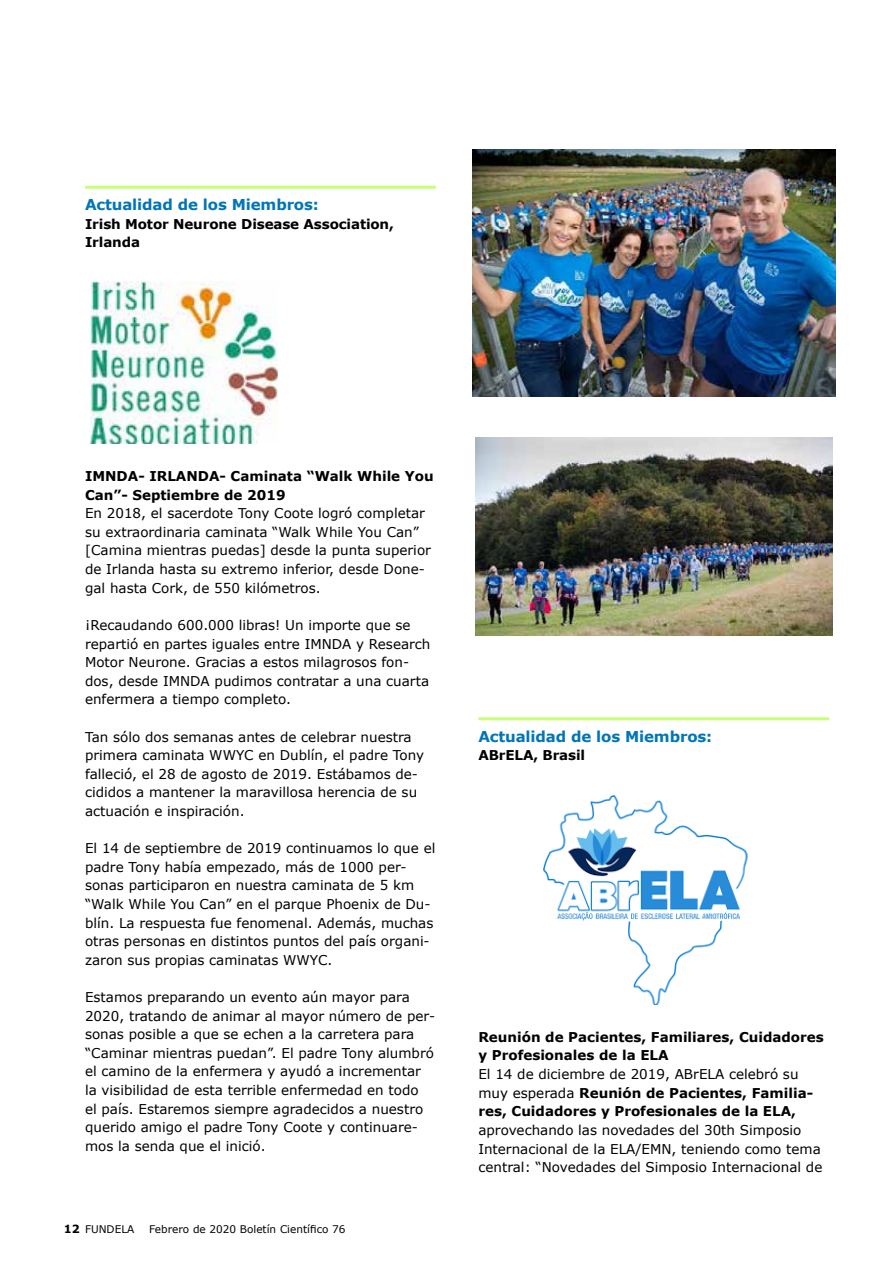
<style>
.page{position:relative;width:893px;height:1263px;background:#fff}
.page>*{position:absolute;margin:0;border:0;box-sizing:border-box;transform-origin:0 0}
.t1{font:700 15px "Verdana";letter-spacing:-.01em;color:#0075b8}
.t2{font:13.5px/18.6px "Verdana";color:#000}
.t3{font:700 13.5px/18.6px "Verdana";color:#000}
.t4{font:10.5px "Verdana";color:#000}
.s1{font-weight:700;font-size:11.25px}
.s2{font-weight:400}
</style>
<div class="page">
<hr style="left:85px;top:186px;width:351px;height:3px;background:#c9ff77">
<img style="left:91px;top:281px;width:186px;height:163px">
<hr style="left:478px;top:717px;width:351px;height:3px;background:#c9ff77">
<img style="left:473px;top:150px;width:362px;height:246px">
<img style="left:475px;top:437px;width:358px;height:198px">
<img style="left:543px;top:795px;width:205px;height:209px">
<p class="t1" style="left:85px;top:194px;width:235px">Actualidad de los Miembros:</p>
<p class="t3" style="left:85px;top:214px;width:310px">Irish Motor Neurone Disease Association,<br>Irlanda</p>
<p class="t3" style="left:85px;top:467px;width:350px">IMNDA- IRLANDA- Caminata “Walk While You<br>Can”- Septiembre de 2019</p>
<p class="t2" style="left:85px;top:504px;width:347px">En 2018, el sacerdote Tony Coote logró completar su extraordinaria caminata “Walk While You Can” [Camina mientras puedas] desde la punta superior de Irlanda hasta su extremo inferior, desde Done&shy;gal hasta Cork, de 550 kilómetros.</p>
<p class="t2" style="left:85px;top:615px;width:347px">¡Recaudando 600.000 libras! Un importe que se repartió en partes iguales entre IMNDA y Research Motor Neurone. Gracias a estos milagrosos fon&shy;dos, desde IMNDA pudimos contratar a una cuarta enfermera a tiempo completo.</p>
<p class="t2" style="left:85px;top:727px;width:341px">Tan sólo dos semanas antes de celebrar nuestra primera caminata WWYC en Dublín, el padre Tony falleció, el 28 de agosto de 2019. Estábamos de&shy;cididos a mantener la maravillosa herencia de su actuación e inspiración.</p>
<p class="t2" style="left:85px;top:839px;width:352px">El 14 de septiembre de 2019 continuamos lo que el padre Tony había empezado, más de 1000 per&shy;sonas participaron en nuestra caminata de 5 km “Walk While You Can” en el parque Phoenix de Du&shy;blín. La respuesta fue fenomenal. Además, muchas otras personas en distintos puntos del país organi&shy;zaron sus propias caminatas WWYC.</p>
<p class="t2" style="left:85px;top:988px;width:352px">Estamos preparando un evento aún mayor para 2020, tratando de animar al mayor número de per&shy;sonas posible a que se echen a la carretera para “Caminar mientras puedan”. El padre Tony alumbró el camino de la enfermera y ayudó a incrementar la visibilidad de esta terrible enfermedad en todo<br>el país. Estaremos siempre agradecidos a nuestro querido amigo el padre Tony Coote y continuare&shy;mos la senda que el inició.</p>
<p class="t4" style="left:64px;top:1222px;width:72px"><span class="s1">12</span> FUNDELA</p>
<p class="t4" style="left:149px;top:1222px;width:198px">Febrero de 2020 Boletín Científico 76</p>
<p class="t1" style="left:478px;top:725px;width:235px">Actualidad de los Miembros:</p>
<p class="t3" style="left:478px;top:746px;width:108px">ABrELA, Brasil</p>
<p class="t3" style="left:478px;top:1027px;width:347px">Reunión de Pacientes, Familiares, Cuidadores y Profesionales de la ELA</p>
<p class="t3" style="left:478px;top:1064px;width:336px"><span class="s2">El 14 de diciembre de 2019, ABrELA celebró su muy esperada</span> Reunión de Pacientes, Familia&shy;res, Cuidadores y Profesionales de la ELA,</p>
<p class="t2" style="left:478px;top:1120px;width:345px">aprovechando las novedades del 30th Simposio<br>Internacional de la ELA/EMN, teniendo como tema central: “Novedades del Simposio Internacional de</p>
</div>
